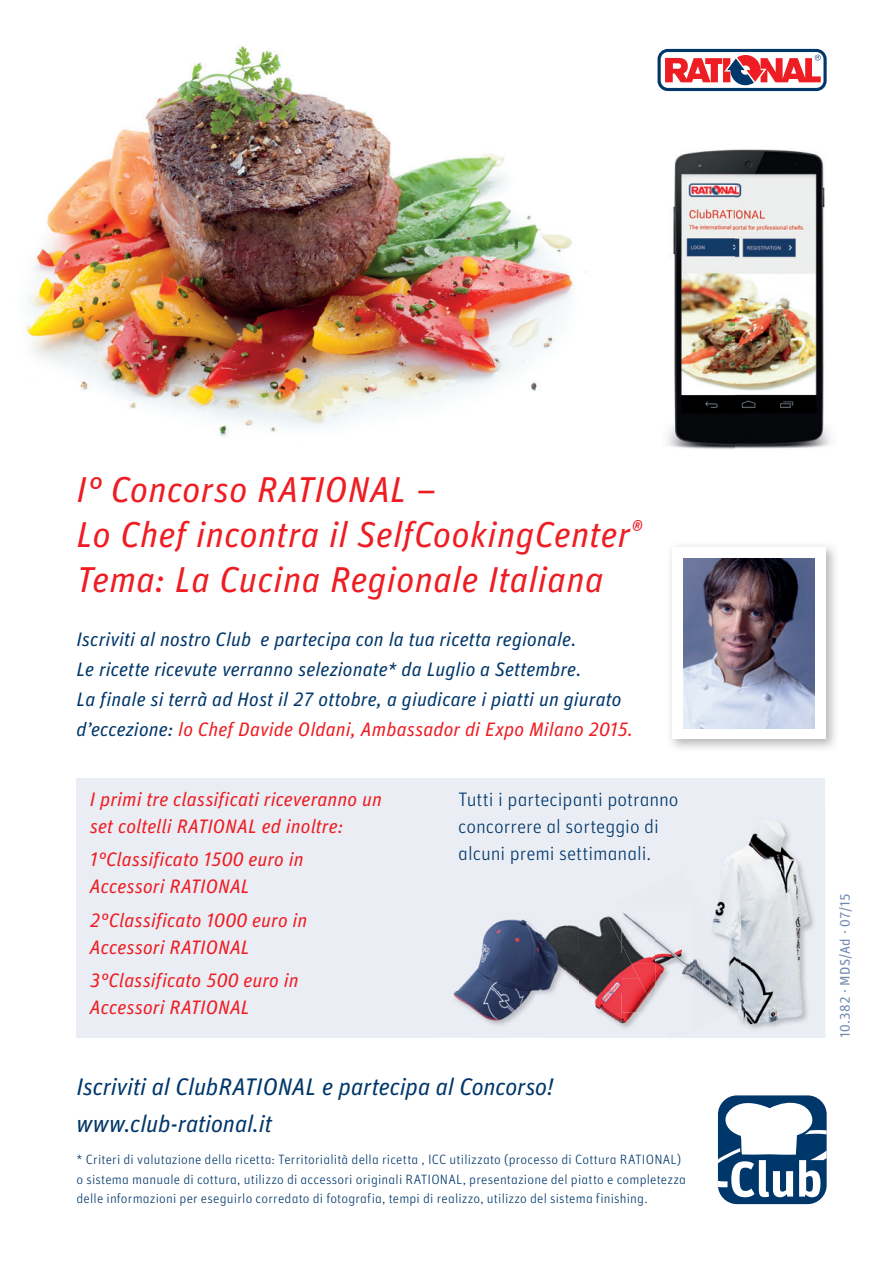
<style>
.page{position:relative;width:893px;height:1263px;background:#fff}
.page>*{position:absolute;margin:0;border:0;box-sizing:border-box;transform-origin:0 0}
.t1{font:italic 36px/45px "Unit Pro";letter-spacing:.01em;color:#ee1d23}
.t2{font:italic 24px/37.5px "Unit Pro";letter-spacing:-.01em;color:#00376b}
.t3{font:italic 19.5px/30px "Unit Pro";letter-spacing:.005em;color:#00376b}
.t4{font:italic 19.5px/27px "Unit Pro";letter-spacing:.005em;color:#ee1d23}
.t5{font:300 19.5px/27px "Unit Pro";color:#00376b}
.t6{font:13.8px "Unit Pro";letter-spacing:.015em;color:#718ab0}
.t7{font:300 13.5px/19.5px "Unit Pro";letter-spacing:.01em;color:#00376b}
.s1{color:#ee1d23}
</style>
<div class="page">
<div style="left:77px;top:778px;width:748px;height:259px;background:#eaedf4"></div>
<img style="left:26px;top:46px;width:708px;height:391px">
<div style="left:659px;top:50px;width:166px;height:39px;background:#fff;border-radius:9px"></div>
<div style="left:658px;top:49px;width:169px;height:42px;border:3px solid #00376b;border-radius:9px"></div>
<svg style="left:665px;top:55px;width:156px;height:30px"></svg>
<div style="left:718px;top:1095px;width:109px;height:109px;background:#00376b;border-radius:19px"></div>
<svg style="left:718px;top:1095px;width:109px;height:102px"></svg>
<img style="left:714px;top:819px;width:101px;height:211px">
<img style="left:578px;top:916px;width:44px;height:111px">
<img style="left:622px;top:1012px;width:20px;height:16px">
<img style="left:709px;top:912px;width:32px;height:48px">
<img style="left:621px;top:964px;width:10px;height:14px">
<img style="left:621px;top:978px;width:23px;height:34px">
<img style="left:607px;top:916px;width:14px;height:28px">
<img style="left:741px;top:983px;width:8px;height:22px">
<img style="left:693px;top:971px;width:9px;height:18px">
<img style="left:714px;top:1012px;width:13px;height:9px">
<img style="left:655px;top:964px;width:34px;height:30px">
<img style="left:693px;top:958px;width:9px;height:13px">
<img style="left:702px;top:960px;width:39px;height:52px">
<img style="left:709px;top:922px;width:20px;height:50px">
<img style="left:689px;top:962px;width:4px;height:20px">
<img style="left:621px;top:915px;width:68px;height:49px">
<img style="left:631px;top:964px;width:24px;height:46px">
<img style="left:565px;top:925px;width:13px;height:29px">
<img style="left:565px;top:954px;width:13px;height:30px">
<img style="left:453px;top:919px;width:112px;height:107px">
<img style="left:658px;top:149px;width:172px;height:300px">
<img style="left:683px;top:558px;width:131px;height:170px">
<h1 class="t1" style="left:77px;top:467px;width:567px">I° Concorso RATIONAL –<br>Lo Chef incontra il SelfCookingCenter<sup>®<br></sup>Tema: La Cucina Regionale Italiana</h1>
<p class="t3" style="left:77px;top:624px;width:558px">Iscriviti al nostro Club e partecipa con la tua ricetta regionale.<br>Le ricette ricevute verranno selezionate* da Luglio a Settembre.<br>La finale si terrà ad Host il 27 ottobre, a giudicare i piatti un giurato d’eccezione: <span class="s1">lo Chef Davide Oldani, Ambassador di Expo Milano 2015.</span></p>
<h3 class="t4" style="left:90px;top:786px;width:294px">I primi tre classificati riceveranno un set coltelli RATIONAL ed inoltre:</h3>
<h3 class="t4" style="left:90px;top:846px;width:215px">1°Classificato 1500 euro in<br>Accessori RATIONAL</h3>
<h3 class="t4" style="left:90px;top:906px;width:219px">2°Classificato 1000 euro in<br>Accessori RATIONAL</h3>
<h3 class="t4" style="left:90px;top:966px;width:210px">3°Classificato 500 euro in<br>Accessori RATIONAL</h3>
<h3 class="t5" style="left:458px;top:786px;width:222px">Tutti i partecipanti potranno concorrere al sorteggio di alcuni premi settimanali.</h3>
<h2 class="t2" style="left:77px;top:1068px;width:479px">Iscriviti al ClubRATIONAL e partecipa al Concorso! www.club-rational.it</h2>
<p class="t7" style="left:77px;top:1150px;width:611px">* Criteri di valutazione della ricetta: Territorialità della ricetta , ICC utilizzato (processo di Cottura RATIONAL) o sistema manuale di cottura, utilizzo di accessori originali RATIONAL, presentazione del piatto e completezza delle informazioni per eseguirlo corredato di fotografia, tempi di realizzo, utilizzo del sistema finishing.</p>
<p class="t6" style="left:836px;top:1037px;width:145px;rotate:-90deg">10.382 · MDS/Ad · 07/15</p>
</div>
